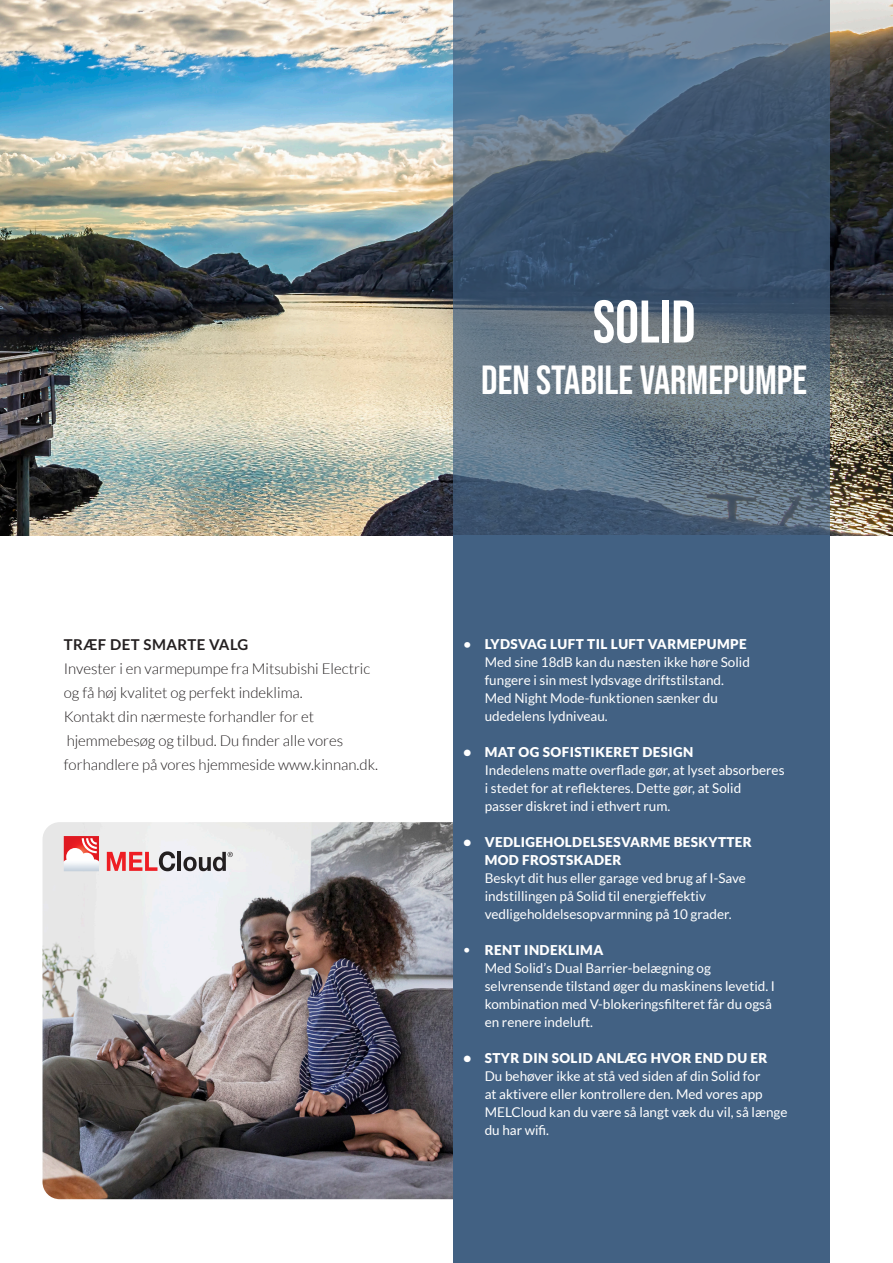
<style>
.page{position:relative;width:893px;height:1263px;background:#fff}
.page>*{position:absolute;margin:0;border:0;box-sizing:border-box;transform-origin:0 0}
.t1{font:60px "Bebas Neue";color:#fff}
.t2{font:40.5px "Bebas Neue";color:#fff}
.t3{font:300 15px "Lato";color:#231f20}
.t4{font:700 15px "Lato";letter-spacing:.03em;color:#231f20}
.t5{font:13.5px/18px "Lato";color:#fff}
.t6{font:900 13.5px/18px "Lato";letter-spacing:.03em;color:#fff}
.s1{font-weight:700}
.s2{font-family:"Helvetica Neue LT Std";font-weight:700}
</style>
<div class="page">
<img style="left:43px;top:822px;width:410px;height:377px">
<img style="left:0;top:0;width:893px;height:536px">
<div style="left:453px;top:536px;width:376px;height:727px;background:#426183"></div>
<svg style="left:453px;top:0;width:376px;height:536px"></svg>
<svg style="left:107px;top:851px;width:68px;height:20px"></svg>
<hr style="left:178px;top:852px;width:3px;height:19px;background:#231f20">
<svg style="left:183px;top:852px;width:50px;height:19px"></svg>
<svg style="left:64px;top:836px;width:35px;height:12px"></svg>
<img style="left:64px;top:848px;width:35px;height:23px">
<p class="t1" style="left:593px;top:288px;width:104px">SOLID</p>
<p class="t2" style="left:481px;top:357px;width:327px">DEN STABILE VARMEPUMPE</p>
<p class="t4" style="left:64px;top:636px;width:186px">TRÆF DET SMARTE VALG</p>
<p class="t3" style="left:64px;top:660px;width:308px">Invester i en varmepumpe fra Mitsubishi Electric</p>
<p class="t3" style="left:64px;top:684px;width:241px">og få høj kvalitet og perfekt indeklima.</p>
<p class="t3" style="left:64px;top:708px;width:252px">Kontakt din nærmeste forhandler for et</p>
<p class="t3" style="left:67px;top:732px;width:278px">hjemmebesøg og tilbud. Du finder alle vores</p>
<p class="t3" style="left:64px;top:756px;width:316px">forhandlere på vores hjemmeside www.kinnan.dk.</p>
<p class="t6" style="left:463px;top:634px;width:285px"><span class="s1">•</span> LYDSVAG LUFT TIL LUFT VARMEPUMPE</p>
<p class="t5" style="left:485px;top:653px;width:267px">Med sine 18dB kan du næsten ikke høre Solid</p>
<p class="t5" style="left:485px;top:671px;width:241px">fungere i sin mest lydsvage driftstilstand.</p>
<p class="t5" style="left:485px;top:689px;width:235px">Med Night Mode-funktionen sænker du</p>
<p class="t5" style="left:485px;top:707px;width:124px">udedelens lydniveau.</p>
<p class="t6" style="left:463px;top:742px;width:231px">• MAT OG SOFISTIKERET DESIGN</p>
<p class="t5" style="left:485px;top:761px;width:301px">Indedelens matte overflade gør, at lyset absorberes</p>
<p class="t5" style="left:485px;top:779px;width:258px">i stedet for at reflekteres. Dette gør, at Solid</p>
<p class="t5" style="left:485px;top:797px;width:187px">passer diskret ind i ethvert rum.</p>
<p class="t6" style="left:485px;top:832px;width:269px;text-indent:-21px">• VEDLIGEHOLDELSESVARME BESKYTTER<br>MOD FROSTSKADER</p>
<p class="t5" style="left:485px;top:869px;width:263px">Beskyt dit hus eller garage ved brug af I-Save</p>
<p class="t5" style="left:485px;top:887px;width:248px">indstillingen på Solid til energieffektiv vedligeholdelsesopvarmning på 10 grader.</p>
<p class="t6" style="left:463px;top:940px;width:141px"><span class="s2">•</span> RENT INDEKLIMA</p>
<p class="t5" style="left:485px;top:959px;width:292px">Med Solid’s Dual Barrier-belægning og selvrensende tilstand øger du maskinens levetid. I kombination med V-blokeringsfilteret får du også</p>
<p class="t5" style="left:485px;top:1013px;width:110px">en renere indeluft.</p>
<p class="t6" style="left:463px;top:1048px;width:306px">• STYR DIN SOLID ANLÆG HVOR END DU ER</p>
<p class="t5" style="left:485px;top:1067px;width:277px">Du behøver ikke at stå ved siden af din Solid for</p>
<p class="t5" style="left:485px;top:1085px;width:304px">at aktivere eller kontrollere den. Med vores app<br>MELCloud kan du være så langt væk du vil, så længe</p>
<p class="t5" style="left:485px;top:1121px;width:66px">du har wifi.</p>
</div>
